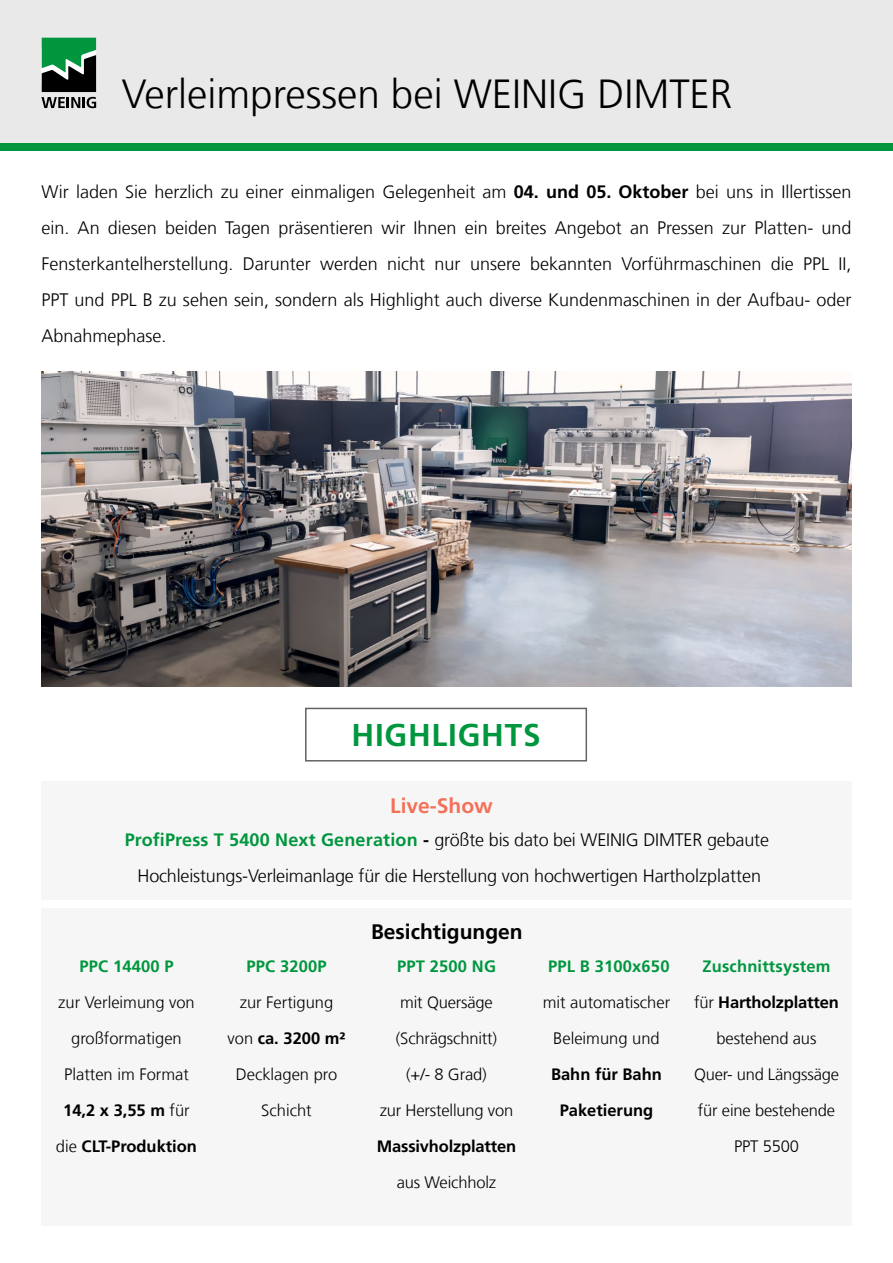
<style>
.page{position:relative;width:893px;height:1263px;background:#fff}
.page>*{position:absolute;margin:0;border:0;box-sizing:border-box;transform-origin:0 0}
.t1{font:300 40.5px "Frutiger LT Com";color:#000}
.t2{font:700 31.5px "Frutiger LT Com";letter-spacing:.025em;color:#00963e}
.t3{font:700 21px "Frutiger LT Com";color:#000}
.t4{font:700 21px "Frutiger LT Com";color:#f37159}
.t5{font:300 18px/36px "Frutiger LT Com";letter-spacing:-.01em;color:#000;text-align:justify}
.t6{font:300 16.5px/36px "Frutiger LT Com";letter-spacing:-.01em;color:#000;text-align:center}
.t7{font:700 16.5px/36px "Frutiger LT Com";color:#000;text-align:center}
.t8{font:700 16.5px "Frutiger LT Com";letter-spacing:.01em;color:#00963e}
.s1{font-weight:700}
.s2{font-weight:700;color:#00963e}
</style>
<div class="page">
<div style="left:0;top:0;width:893px;height:144px;background:#e9e9e9"></div>
<div style="left:0;top:0;width:893px;height:145px;border:2px solid #e9e9e9"></div>
<div style="left:0;top:144px;width:893px;height:7px;background:#00963e"></div>
<div style="left:41px;top:908px;width:811px;height:318px;background:#f6f6f6"></div>
<div style="left:41px;top:781px;width:810px;height:118px;background:#f6f6f6"></div>
<div style="left:305px;top:708px;width:282px;height:53px;border:2px solid #626261"></div>
<svg style="left:41px;top:38px;width:55px;height:70px;background:#3d7052"></svg>
<img style="left:41px;top:372px;width:810px;height:315px">
<h1 class="t1" style="left:122px;top:70px;width:612px">Verleimpressen bei WEINIG DIMTER</h1>
<p class="t5" style="left:41px;top:174px;width:812px">Wir laden Sie herzlich zu einer einmaligen Gelegenheit am <span class="s1">04. und 05. Oktober</span> bei uns in Illertissen ein. An diesen beiden Tagen präsentieren wir Ihnen ein breites Angebot an Pressen zur Platten- und Fensterkantelherstellung. Darunter werden nicht nur unsere bekannten Vorführmaschinen die PPL II, PPT und PPL B zu sehen sein, sondern als Highlight auch diverse Kundenmaschinen in der Aufbau- oder Abnahmephase.</p>
<h2 class="t2" style="left:351px;top:717px;width:191px">HIGHLIGHTS</h2>
<p class="t4" style="left:390px;top:793px;width:104px">Live-Show</p>
<p class="t5" style="left:125px;top:822px;width:646px;text-align:center"><span class="s2">ProfiPress T 5400 Next Generation</span> <span class="s1">-</span> größte bis dato bei WEINIG DIMTER gebaute<br>Hochleistungs-Verleimanlage für die Herstellung von hochwertigen Hartholzplatten</p>
<p class="t8" style="left:79px;top:957px;width:96px">PPC 14400 P</p>
<p class="t6" style="left:56px;top:984px;width:143px">zur Verleimung von großformatigen<br>Platten im Format<br><span class="s1">14,2 x 3,55 m</span> für die <span class="s1">CLT-Produktion</span></p>
<p class="t8" style="left:246px;top:957px;width:82px">PPC 3200P</p>
<p class="t6" style="left:228px;top:984px;width:119px">zur Fertigung von <span class="s1">ca. 3200 m²<br></span>Decklagen pro<br>Schicht</p>
<p class="t3" style="left:371px;top:919px;width:153px">Besichtigungen</p>
<p class="t8" style="left:397px;top:957px;width:100px">PPT 2500 NG</p>
<p class="t6" style="left:380px;top:984px;width:135px">mit Quersäge (Schrägschnitt)<br>(+/- 8 Grad)<br>zur Herstellung von</p>
<p class="t7" style="left:377px;top:1128px;width:141px">Massivholzplatten</p>
<p class="t6" style="left:397px;top:1164px;width:101px">aus Weichholz</p>
<p class="t8" style="left:548px;top:957px;width:123px">PPL B 3100x650</p>
<p class="t6" style="left:543px;top:984px;width:129px">mit automatischer<br>Beleimung und</p>
<p class="t7" style="left:551px;top:1056px;width:112px">Bahn für Bahn<br>Paketierung</p>
<p class="t6" style="left:694px;top:948px;width:146px"><span class="s2">Zuschnittsystem </span>für <span class="s1">Hartholzplatten </span>bestehend aus<br>Quer- und Längssäge für eine bestehende<br>PPT 5500</p>
</div>
